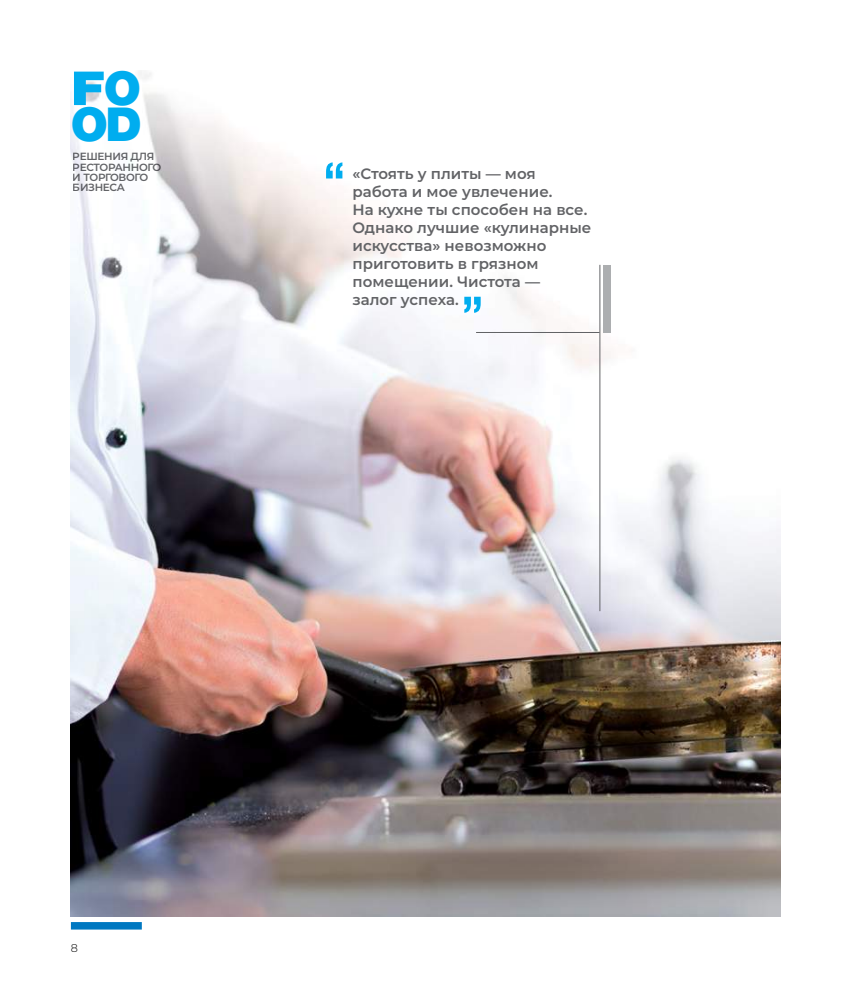
<style>
.page{position:relative;width:851px;height:993px;background:#fff}
.page>*{position:absolute;margin:0;border:0;box-sizing:border-box;transform-origin:0 0}
.t1{font:700 condensed 50px "Helvetica Neue LTW1 G";color:#00adef}
.t2{font:900 46.75px/35.6px "Helvetica Neue LTW1 G";color:#00adef;scale:1.15 1}
.t3{font:600 15px/18px "Montserrat";color:#626366}
.t4{font:300 11.25px "Montserrat";color:#000}
.t5{font:600 10.38px/10.4px "Montserrat";letter-spacing:-.03em;color:#626366}
</style>
<div class="page">
<img style="left:71px;top:71px;width:709px;height:844px">
<svg style="left:71px;top:922px;width:71px;height:7px"></svg>
<hr style="left:599px;top:265px;width:1px;height:346px;background:#626366">
<hr style="left:476px;top:332px;width:123px;height:1px;background:#626366">
<div style="left:602px;top:265px;width:8px;height:68px;background:#acaeb0"></div>
<h2 class="t2" style="left:71px;top:71px;width:63px">FO<br>OD</h2>
<p class="t5" style="left:73px;top:151px;width:90px">Решения для ресторанного и торгового бизнеса</p>
<h1 class="t1" style="left:322px;top:150px;width:25px">“</h1>
<p class="t3" style="left:352px;top:164px;width:240px">«Стоять у плиты — моя работа и мое увлечение.<br>На кухне ты способен на все.<br>Однако лучшие «кулинарные искусства» невозможно приготовить в грязном помещении. Чистота —<br>залог успеха.</p>
<h1 class="t1" style="left:461px;top:284px;width:25px">”</h1>
<p class="t4" style="left:71px;top:939px;width:9px">8</p>
</div>
